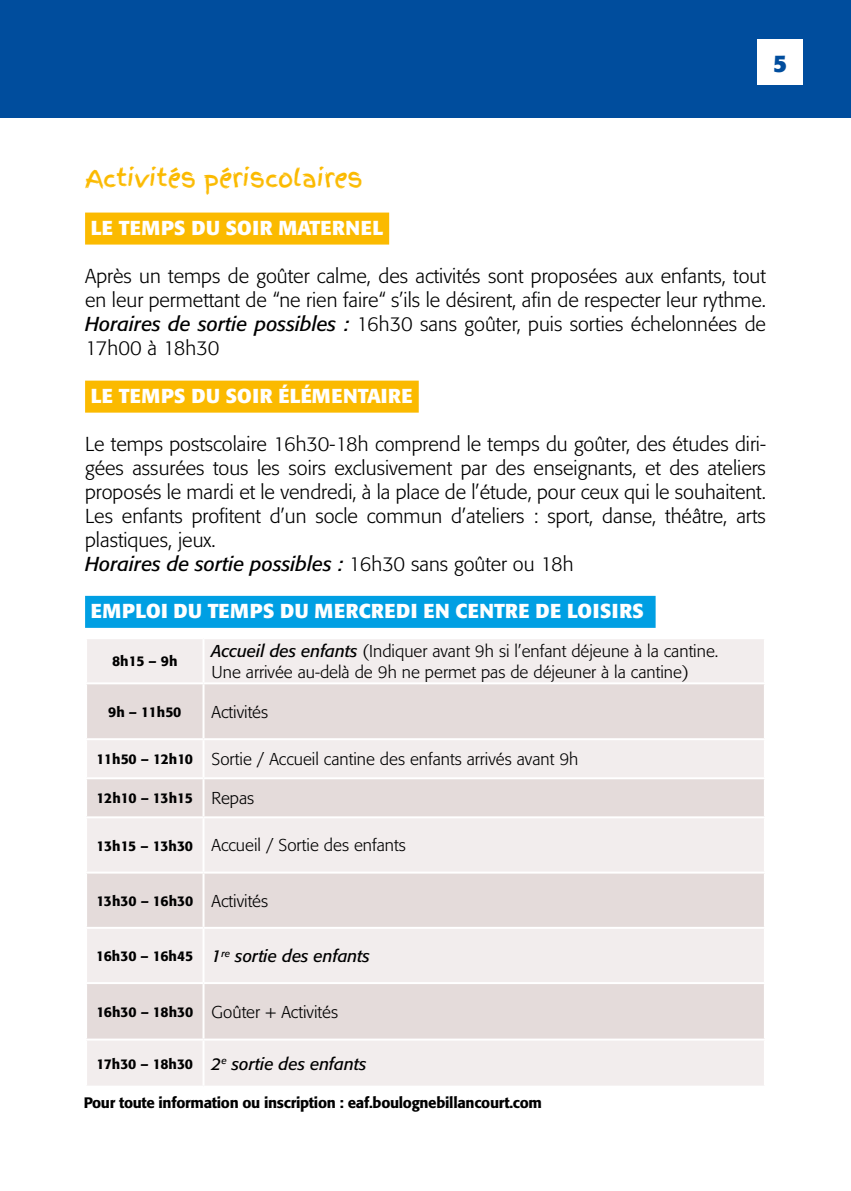
<style>
.page{position:relative;width:851px;height:1191px;background:#fff}
.page>*{position:absolute;margin:0;border:0;box-sizing:border-box;transform-origin:0 0}
.t1{font:24px "Finger Paint";letter-spacing:-.02em;color:#fbba00}
.t2{font:700 24px "Formata";color:#004d9d}
.t3{font:300 20px/24px "Formata";color:#000;text-align:justify}
.t4{font:700 20px "Formata";letter-spacing:.02em;color:#fff}
.t5{font:700 20px "Formata";color:#fff}
.t6{font:300 17px/20.4px "Formata";color:#000}
.t7{font:italic 17px "Formata";color:#000}
.t8{font:500 15px "Formata";letter-spacing:-.02em;color:#000}
.t9{font:500 14px "Formata";color:#000}
.t10{font:500 14px "Formata";letter-spacing:-.02em;color:#000}
.s1{font-weight:400;font-style:italic}
.s2{font-weight:500;font-size:14px}
.s3{font-weight:300;font-size:17px}
.s4{font-weight:500;font-style:normal;font-size:14px}
</style>
<div class="page">
<div style="left:0;top:0;width:850px;height:117px;background:#004d9d"></div>
<div style="left:85px;top:212px;width:304px;height:32px;background:#fbba00"></div>
<div style="left:85px;top:380px;width:333px;height:32px;background:#fbba00"></div>
<div style="left:757px;top:40px;width:45px;height:45px;background:#fff"></div>
<div style="left:87px;top:639px;width:676px;height:446px;background:#f2eded"></div>
<div style="left:87px;top:684px;width:676px;height:54px;background:#e4dbda"></div>
<svg style="left:87px;top:779px;width:676px;height:259px;background:#eae2e2"></svg>
<hr style="left:202px;top:639px;width:2px;height:43px;background:#fff">
<hr style="left:85px;top:682px;width:118px;height:2px;background:#fff">
<hr style="left:203px;top:682px;width:562px;height:2px;background:#fff">
<hr style="left:202px;top:684px;width:2px;height:54px;background:#fff">
<hr style="left:85px;top:738px;width:118px;height:2px;background:#fff">
<hr style="left:203px;top:738px;width:562px;height:2px;background:#fff">
<hr style="left:202px;top:740px;width:2px;height:37px;background:#fff">
<hr style="left:85px;top:777px;width:118px;height:2px;background:#fff">
<hr style="left:203px;top:777px;width:562px;height:2px;background:#fff">
<hr style="left:202px;top:779px;width:2px;height:37px;background:#fff">
<hr style="left:85px;top:816px;width:118px;height:2px;background:#fff">
<hr style="left:203px;top:816px;width:562px;height:2px;background:#fff">
<hr style="left:202px;top:818px;width:2px;height:53px;background:#fff">
<hr style="left:85px;top:871px;width:118px;height:2px;background:#fff">
<hr style="left:203px;top:871px;width:562px;height:2px;background:#fff">
<hr style="left:202px;top:873px;width:2px;height:54px;background:#fff">
<hr style="left:85px;top:927px;width:118px;height:2px;background:#fff">
<hr style="left:203px;top:927px;width:562px;height:2px;background:#fff">
<hr style="left:202px;top:929px;width:2px;height:53px;background:#fff">
<hr style="left:85px;top:982px;width:118px;height:2px;background:#fff">
<hr style="left:203px;top:982px;width:562px;height:2px;background:#fff">
<hr style="left:202px;top:984px;width:2px;height:54px;background:#fff">
<hr style="left:85px;top:1038px;width:118px;height:2px;background:#fff">
<hr style="left:203px;top:1038px;width:562px;height:2px;background:#fff">
<hr style="left:202px;top:1040px;width:2px;height:45px;background:#fff">
<div style="left:85px;top:596px;width:570px;height:32px;background:#009fe3"></div>
<p class="t2" style="left:773px;top:48px;width:15px">5</p>
<p class="t1" style="left:85px;top:160px;width:279px">Activités périscolaires</p>
<p class="t4" style="left:91px;top:215px;width:294px">LE TEMPS DU SOIR MATERNEL</p>
<p class="t3" style="left:85px;top:264px;width:682px">Après un temps de goûter calme, des activités sont proposées aux enfants, tout en leur permettant de “ne rien faire“ s’ils le désirent, afin de respecter leur rythme.<br><span class="s1">Horaires de sortie possibles :</span> 16h30 sans goûter, puis sorties échelonnées de 17h00 à 18h30</p>
<p class="t5" style="left:91px;top:383px;width:323px">LE TEMPS DU SOIR ÉLÉMENTAIRE</p>
<p class="t3" style="left:85px;top:432px;width:682px;text-align:left">Le temps postscolaire 16h30-18h comprend le temps du goûter, des études diri&shy;gées assurées tous les soirs exclusivement par des enseignants, et des ateliers proposés le mardi et le vendredi, à la place de l’étude, pour ceux qui le souhaitent.<br>Les enfants profitent d’un socle commun d’ateliers : sport, danse, théâtre, arts plastiques, jeux.<br><span class="s1">Horaires de sortie possibles :</span> 16h30 sans goûter ou 18h</p>
<p class="t4" style="left:91px;top:598px;width:554px">EMPLOI DU TEMPS DU MERCREDI EN CENTRE DE LOISIRS</p>
<p class="t9" style="left:112px;top:653px;width:67px">8h15 – 9h</p>
<p class="t6" style="left:211px;top:641px;width:508px"><span class="s1">Accueil des enfants</span> (Indiquer avant 9h si l’enfant déjeune à la cantine.<br>Une arrivée au-delà de 9h ne permet pas de déjeuner à la cantine)</p>
<p class="t9" style="left:108px;top:703px;width:75px">9h – 11h50</p>
<p class="t6" style="left:211px;top:701px;width:58px">Activités</p>
<p class="t6" style="left:96px;top:749px;width:483px"><span class="s2">11h50 – 12h10</span> Sortie / Accueil cantine des enfants arrivés avant 9h</p>
<p class="t10" style="left:97px;top:790px;width:159px">12h10 – 13h15 <span class="s3">Repas</span></p>
<p class="t6" style="left:96px;top:835px;width:311px"><span class="s2">13h15 – 13h30</span> Accueil / Sortie des enfants</p>
<p class="t9" style="left:96px;top:892px;width:173px">13h30 – 16h30 <span class="s3">Activités</span></p>
<p class="t7" style="left:96px;top:946px;width:275px"><span class="s4">16h30 – 16h45</span> 1<sup>re</sup> sortie des enfants</p>
<p class="t6" style="left:96px;top:1001px;width:243px"><span class="s2">16h30 – 18h30</span> Goûter + Activités</p>
<p class="t7" style="left:96px;top:1053px;width:271px"><span class="s4">17h30 – 18h30</span> 2<sup>e</sup> sortie des enfants</p>
<p class="t8" style="left:84px;top:1093px;width:460px">Pour toute information ou inscription : eaf.boulognebillancourt.com</p>
</div>
